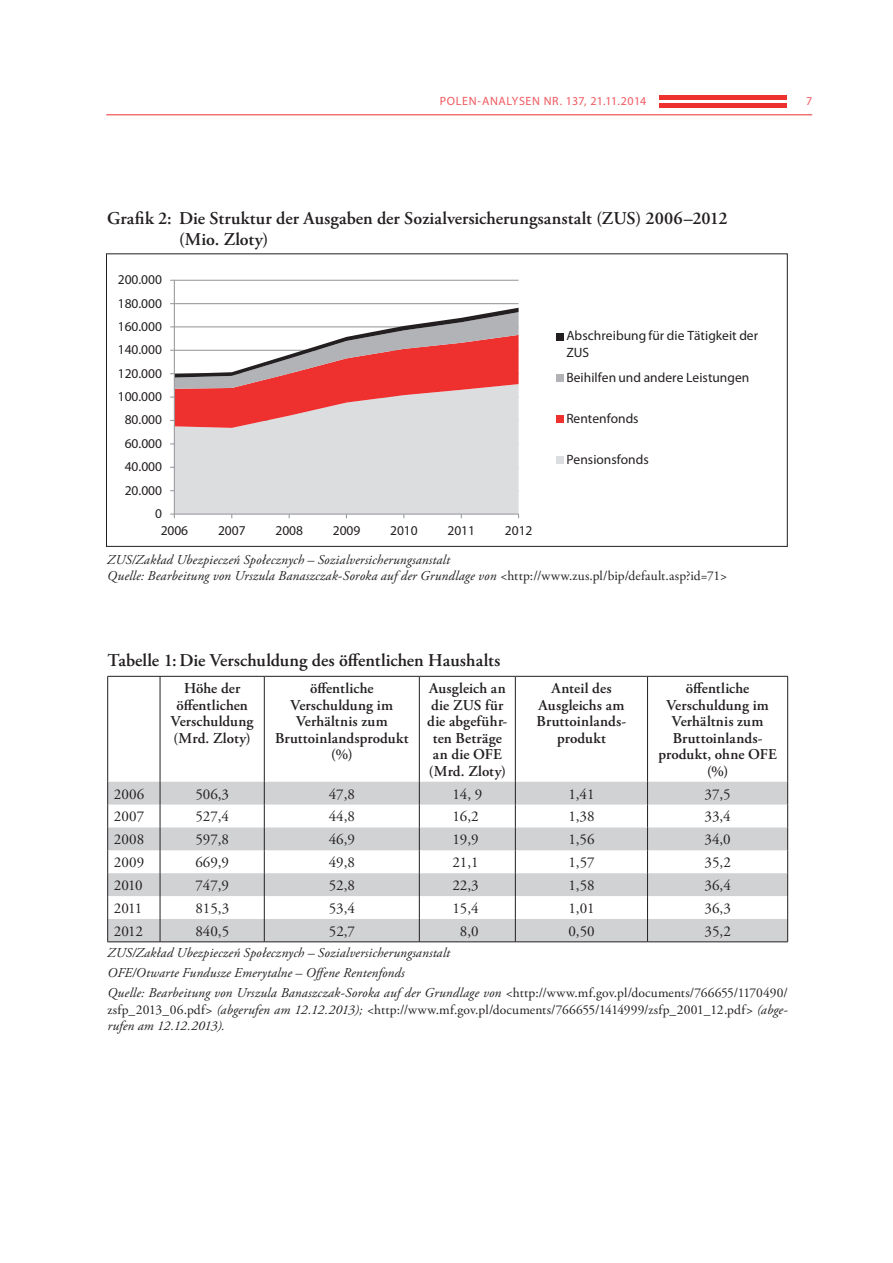
<style>
.page{position:relative;width:893px;height:1263px;background:#fff}
.page>*{position:absolute;margin:0;border:0;box-sizing:border-box;transform-origin:0 0}
.t1{font:600 18px/21.6px "Adobe Garamond Pro";letter-spacing:.005em;color:#231f20}
.t2{font:600 15px/16.5px "Adobe Garamond Pro";letter-spacing:.01em;color:#231f20;text-align:center}
.t3{font:15px "Adobe Garamond Pro";color:#231f20}
.t4{font:italic 13.5px/20.4px "Adobe Garamond Pro";letter-spacing:.01em;color:#231f20}
.t5{font:13.5px/16.4px "Myriad Pro";letter-spacing:-.005em;color:#231f20}
.t6{font:13.5px/16.2px "Adobe Garamond Pro";letter-spacing:.01em;color:#231f20}
.t7{font:12px "Myriad Pro";letter-spacing:.05em;color:#f05960}
.s1{font-style:normal}
.s2{font-style:italic}
</style>
<div class="page">
<div style="left:659px;top:103px;width:128px;height:5px;background:#ee302f"></div>
<hr style="left:659px;top:96px;width:128px;height:4px;background:#ee302f">
<hr style="left:106px;top:114px;width:706px;height:1px;background:#ee302f">
<hr style="left:174px;top:280px;width:345px;height:1px;background:#989a9d">
<hr style="left:174px;top:280px;width:1px;height:234px;background:#989a9d">
<svg style="left:170px;top:303px;width:349px;height:215px"></svg>
<div style="left:556px;top:333px;width:7px;height:7px;background:#231f20"></div>
<div style="left:556px;top:374px;width:7px;height:7px;background:#b2b3b7"></div>
<div style="left:556px;top:415px;width:7px;height:7px;background:#ee302f"></div>
<div style="left:556px;top:456px;width:7px;height:8px;background:#dcdddf"></div>
<svg style="left:108px;top:782px;width:679px;height:159px;fill:#d1d2d4"></svg>
<hr style="left:107px;top:676px;width:53px;height:1px;background:#231f20">
<hr style="left:107px;top:676px;width:1px;height:106px;background:#231f20">
<hr style="left:160px;top:676px;width:104px;height:1px;background:#231f20">
<hr style="left:160px;top:676px;width:1px;height:106px;background:#231f20">
<hr style="left:264px;top:676px;width:155px;height:1px;background:#231f20">
<hr style="left:264px;top:676px;width:1px;height:106px;background:#231f20">
<hr style="left:419px;top:676px;width:96px;height:1px;background:#231f20">
<hr style="left:419px;top:676px;width:1px;height:106px;background:#231f20">
<hr style="left:515px;top:676px;width:132px;height:1px;background:#231f20">
<hr style="left:515px;top:676px;width:1px;height:106px;background:#231f20">
<hr style="left:647px;top:676px;width:141px;height:1px;background:#231f20">
<hr style="left:647px;top:676px;width:1px;height:106px;background:#231f20">
<hr style="left:787px;top:676px;width:1px;height:106px;background:#231f20">
<svg style="left:107px;top:782px;width:1px;height:159px"></svg>
<svg style="left:160px;top:782px;width:1px;height:159px"></svg>
<svg style="left:264px;top:782px;width:1px;height:159px"></svg>
<svg style="left:419px;top:782px;width:1px;height:159px"></svg>
<svg style="left:515px;top:782px;width:1px;height:159px"></svg>
<svg style="left:647px;top:782px;width:1px;height:159px"></svg>
<svg style="left:787px;top:782px;width:1px;height:159px"></svg>
<hr style="left:107px;top:941px;width:53px;height:1px;background:#231f20">
<hr style="left:160px;top:941px;width:104px;height:1px;background:#231f20">
<hr style="left:264px;top:941px;width:155px;height:1px;background:#231f20">
<hr style="left:419px;top:941px;width:96px;height:1px;background:#231f20">
<hr style="left:515px;top:941px;width:132px;height:1px;background:#231f20">
<hr style="left:647px;top:941px;width:141px;height:1px;background:#231f20">
<p class="t7" style="left:440px;top:94px;width:208px">POLEN-ANALYSEN NR. 137, 21.11.2014</p>
<p class="t7" style="left:806px;top:94px;width:8px">7</p>
<h1 class="t1" style="left:179px;top:207px;width:550px;text-indent:-72px">Grafik 2: Die Struktur der Ausgaben der Sozialversicherungsanstalt (ZUS) 2006–2012 (Mio. Zloty)</h1>
<p class="t5" style="left:118px;top:271px;width:46px">200.000</p>
<p class="t5" style="left:118px;top:295px;width:46px">180.000</p>
<p class="t5" style="left:118px;top:318px;width:46px">160.000</p>
<p class="t5" style="left:118px;top:341px;width:46px">140.000</p>
<p class="t5" style="left:118px;top:365px;width:46px">120.000</p>
<p class="t5" style="left:118px;top:388px;width:46px">100.000</p>
<p class="t5" style="left:125px;top:412px;width:39px">80.000</p>
<p class="t5" style="left:125px;top:435px;width:39px">60.000</p>
<p class="t5" style="left:125px;top:458px;width:39px">40.000</p>
<p class="t5" style="left:125px;top:482px;width:39px">20.000</p>
<p class="t5" style="left:155px;top:505px;width:8px">0</p>
<p class="t5" style="left:161px;top:522px;width:29px">2006</p>
<p class="t5" style="left:218px;top:522px;width:29px">2007</p>
<p class="t5" style="left:275px;top:522px;width:29px">2008</p>
<p class="t5" style="left:333px;top:522px;width:29px">2009</p>
<p class="t5" style="left:390px;top:522px;width:29px">2010</p>
<p class="t5" style="left:448px;top:522px;width:29px">2011</p>
<p class="t5" style="left:505px;top:522px;width:29px">2012</p>
<p class="t5" style="left:566px;top:327px;width:193px">Abschreibung für die Tätigkeit der<br>ZUS</p>
<p class="t5" style="left:566px;top:369px;width:185px">Beihilfen und andere Leistungen</p>
<p class="t5" style="left:566px;top:410px;width:74px">Rentenfonds</p>
<p class="t5" style="left:566px;top:451px;width:84px">Pensionsfonds</p>
<p class="t4" style="left:107px;top:552px;width:621px;line-height:16.2px">ZUS/Zakład Ubezpieczeń Społecznych – Sozialversicherungsanstalt<br>Quelle: Bearbeitung von Urszula Banaszczak-Soroka auf der Grundlage von &lt;<span class="s1">http://www.zus.pl/bip/default.asp?id=71</span>&gt;</p>
<h1 class="t1" style="left:107px;top:649px;width:394px">Tabelle 1:Die Verschuldung des öffentlichen Haushalts</h1>
<p class="t2" style="left:171px;top:680px;width:84px">Höhe der öffentlichen<br>Verschuldung (Mrd. Zloty)</p>
<p class="t2" style="left:275px;top:680px;width:135px">öffentliche<br>Verschuldung im<br>Verhältnis zum<br>Bruttoinlandsprodukt (%)</p>
<p class="t2" style="left:427px;top:680px;width:82px">Ausgleich an die ZUS für die abgeführ&shy;ten Beträge an die OFE (Mrd. Zloty)</p>
<p class="t2" style="left:537px;top:680px;width:90px">Anteil des<br>Ausgleichs am<br>Bruttoinlands&shy;produkt</p>
<p class="t2" style="left:658px;top:680px;width:120px">öffentliche<br>Verschuldung im<br>Verhältnis zum<br>Bruttoinlands&shy;produkt, ohne OFE (%)</p>
<p class="t3" style="left:114px;top:785px;width:32px">2006</p>
<p class="t3" style="left:195px;top:785px;width:35px">506,3</p>
<p class="t3" style="left:329px;top:785px;width:28px">47,8</p>
<p class="t3" style="left:452px;top:785px;width:31px">14, 9</p>
<p class="t3" style="left:568px;top:785px;width:28px">1,41</p>
<p class="t3" style="left:704px;top:785px;width:28px">37,5</p>
<p class="t3" style="left:114px;top:808px;width:32px">2007</p>
<p class="t3" style="left:195px;top:808px;width:35px">527,4</p>
<p class="t3" style="left:329px;top:808px;width:28px">44,8</p>
<p class="t3" style="left:452px;top:808px;width:28px">16,2</p>
<p class="t3" style="left:568px;top:808px;width:28px">1,38</p>
<p class="t3" style="left:704px;top:808px;width:28px">33,4</p>
<p class="t3" style="left:114px;top:830px;width:32px">2008</p>
<p class="t3" style="left:195px;top:830px;width:35px">597,8</p>
<p class="t3" style="left:329px;top:830px;width:28px">46,9</p>
<p class="t3" style="left:452px;top:830px;width:28px">19,9</p>
<p class="t3" style="left:568px;top:830px;width:28px">1,56</p>
<p class="t3" style="left:705px;top:830px;width:28px">34,0</p>
<p class="t3" style="left:114px;top:853px;width:32px">2009</p>
<p class="t3" style="left:195px;top:853px;width:35px">669,9</p>
<p class="t3" style="left:329px;top:853px;width:28px">49,8</p>
<p class="t3" style="left:452px;top:853px;width:28px">21,1</p>
<p class="t3" style="left:568px;top:853px;width:28px">1,57</p>
<p class="t3" style="left:705px;top:853px;width:28px">35,2</p>
<p class="t3" style="left:114px;top:876px;width:30px">2010</p>
<p class="t3" style="left:195px;top:876px;width:35px">747,9</p>
<p class="t3" style="left:329px;top:876px;width:28px">52,8</p>
<p class="t3" style="left:452px;top:876px;width:28px">22,3</p>
<p class="t3" style="left:568px;top:876px;width:28px">1,58</p>
<p class="t3" style="left:705px;top:876px;width:28px">36,4</p>
<p class="t3" style="left:114px;top:899px;width:30px">2011</p>
<p class="t3" style="left:195px;top:899px;width:35px">815,3</p>
<p class="t3" style="left:329px;top:899px;width:28px">53,4</p>
<p class="t3" style="left:452px;top:899px;width:28px">15,4</p>
<p class="t3" style="left:568px;top:899px;width:28px">1,01</p>
<p class="t3" style="left:705px;top:899px;width:28px">36,3</p>
<p class="t3" style="left:114px;top:922px;width:31px">2012</p>
<p class="t3" style="left:195px;top:922px;width:35px">840,5</p>
<p class="t3" style="left:329px;top:922px;width:28px">52,7</p>
<p class="t3" style="left:460px;top:922px;width:20px">8,0</p>
<p class="t3" style="left:568px;top:922px;width:28px">0,50</p>
<p class="t3" style="left:705px;top:922px;width:28px">35,2</p>
<p class="t4" style="left:107px;top:942px;width:682px">ZUS/Zakład Ubezpieczeń Społecznych – Sozialversicherungsanstalt<br>OFE/Otwarte Fundusze Emerytalne – Offene Rentenfonds<br>Quelle: Bearbeitung von Urszula Banaszczak-Soroka auf der Grundlage von &lt;<span class="s1">http://www.mf.gov.pl/documents/766655/1170490/</span></p>
<p class="t6" style="left:107px;top:1002px;width:682px">zsfp_2013_06.pdf<span class="s2">&gt; (abgerufen am 12.12.2013); &lt;</span>http://www.mf.gov.pl/documents/766655/1414999/zsfp_2001_12.pdf<span class="s2">&gt; (abge&shy;rufen am 12.12.2013).</span></p>
</div>
